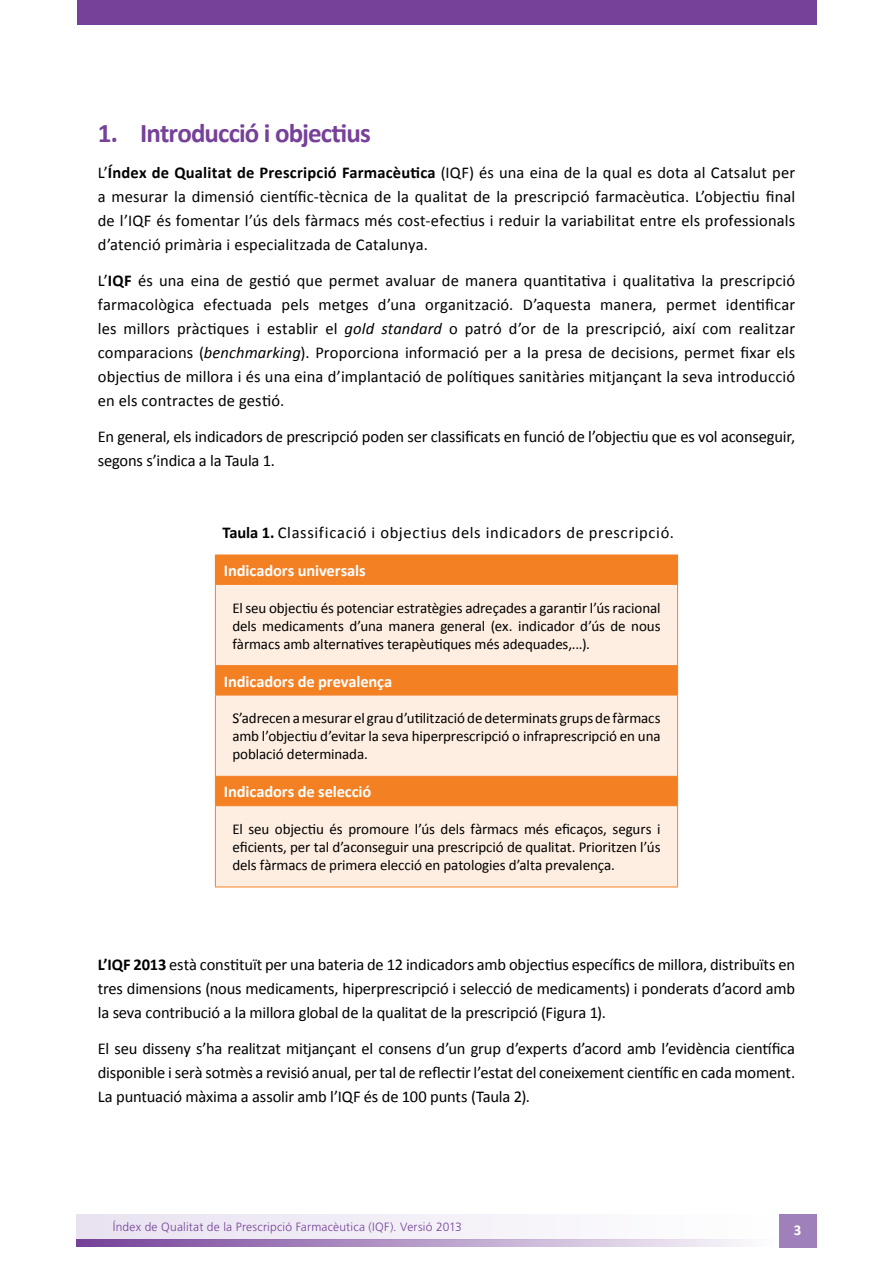
<style>
.page{position:relative;width:893px;height:1263px;background:#fff}
.page>*{position:absolute;margin:0;border:0;box-sizing:border-box;transform-origin:0 0}
.t1{font:700 27px "Calibri";letter-spacing:-.035em;color:#754199}
.t2{font:16.5px/24px "Calibri";letter-spacing:-.005em;color:#000;text-align:justify}
.ADD_Taules_-_títol{font:700 16.5px "Calibri";letter-spacing:-.01em;color:#fff}
.t3{font:16.5px "Calibri";letter-spacing:.04em;color:#000}
.ADD_Taules_-_contin{font:15px/18px "Calibri";letter-spacing:-.005em;color:#000;text-align:justify}
.t4{font:700 15px "Calibri";color:#fff}
.t5{font:300 12px "Frutiger";letter-spacing:.015em;color:#754199}
.s1{font-weight:700}
.s2{font-style:italic}
</style>
<div class="page">
<div style="left:77px;top:1214px;width:698px;height:25px;background:linear-gradient(to right,#e9e2f1,#fefefe)"></div>
<svg style="left:77px;top:1239px;width:674px;height:8px;background:#b69ac9"></svg>
<div style="left:779px;top:1214px;width:37px;height:33px;background:#9f80ba"></div>
<div style="left:77px;top:0;width:739px;height:25px;background:#754199"></div>
<div style="left:215px;top:555px;width:463px;height:29px;background:#f48024"></div>
<div style="left:216px;top:585px;width:461px;height:301px;background:#feeee1"></div>
<svg style="left:216px;top:666px;width:461px;height:139px;background:#f9c092"></svg>
<hr style="left:215px;top:584px;width:463px;height:1px;background:#f48024">
<hr style="left:215px;top:585px;width:1px;height:80px;background:#f48024">
<hr style="left:677px;top:585px;width:1px;height:80px;background:#f48024">
<hr style="left:215px;top:665px;width:463px;height:1px;background:#f48024">
<svg style="left:215px;top:666px;width:1px;height:29px"></svg>
<svg style="left:677px;top:666px;width:1px;height:29px"></svg>
<hr style="left:215px;top:695px;width:463px;height:1px;background:#f48024">
<hr style="left:215px;top:695px;width:1px;height:81px;background:#f48024">
<hr style="left:677px;top:695px;width:1px;height:81px;background:#f48024">
<hr style="left:215px;top:776px;width:463px;height:1px;background:#f48024">
<svg style="left:215px;top:777px;width:1px;height:28px"></svg>
<svg style="left:677px;top:777px;width:1px;height:28px"></svg>
<hr style="left:215px;top:805px;width:463px;height:1px;background:#f48024">
<hr style="left:215px;top:806px;width:1px;height:80px;background:#f48024">
<hr style="left:677px;top:806px;width:1px;height:80px;background:#f48024">
<hr style="left:215px;top:886px;width:463px;height:1px;background:#f48024">
<p class="t1" style="left:98px;top:116px;width:275px">1. Introducció i objectius</p>
<p class="t2" style="left:98px;top:160px;width:699px">L’<span class="s1">Índex de Qualitat de Prescripció Farmacèutica</span> (IQF) és una eina de la qual es dota al Catsalut per a mesurar la dimensió científic-tècnica de la qualitat de la prescripció farmacèutica. L’objectiu final de l’IQF és fomentar l’ús dels fàrmacs més cost-efectius i reduir la variabilitat entre els professionals d’atenció primària i especialitzada de Catalunya.</p>
<p class="t2" style="left:98px;top:268px;width:699px">L’<span class="s1">IQF</span> és una eina de gestió que permet avaluar de manera quantitativa i qualitativa la prescripció farmacològica efectuada pels metges d’una organització. D’aquesta manera, permet identificar les millors pràctiques i establir el <span class="s2">gold standard</span> o patró d’or de la prescripció, així com realitzar comparacions (<span class="s2">benchmarking</span>). Proporciona informació per a la presa de decisions, permet fixar els objectius de millora i és una eina d’implantació de polítiques sanitàries mitjançant la seva introducció en els contractes de gestió.</p>
<p class="t2" style="left:98px;top:424px;width:699px">En general, els indicadors de prescripció poden ser classificats en funció de l’objectiu que es vol aconseguir, segons s’indica a la Taula 1.</p>
<p class="t3" style="left:222px;top:522px;width:453px"><span class="s1">Taula 1.</span> Classificació i objectius dels indicadors de prescripció.</p>
<p class="ADD_Taules_-_títol" style="left:224px;top:560px;width:143px">Indicadors universals</p>
<p class="ADD_Taules_-_contin" style="left:232px;top:599px;width:430px">El seu objectiu és potenciar estratègies adreçades a garantir l’ús racional dels medicaments d’una manera general (ex. indicador d’ús de nous fàrmacs amb alternatives terapèutiques més adequades,...).</p>
<p class="ADD_Taules_-_títol" style="left:224px;top:671px;width:170px">Indicadors de prevalença</p>
<p class="ADD_Taules_-_contin" style="left:232px;top:709px;width:430px">S’adrecen a mesurar el grau d’utilització de determinats grups de fàrmacs amb l’objectiu d’evitar la seva hiperprescripció o infraprescripció en una població determinada.</p>
<p class="ADD_Taules_-_títol" style="left:224px;top:781px;width:149px">Indicadors de selecció</p>
<p class="ADD_Taules_-_contin" style="left:232px;top:820px;width:430px">El seu objectiu és promoure l’ús dels fàrmacs més eficaços, segurs i eficients, per tal d’aconseguir una prescripció de qualitat. Prioritzen l’ús dels fàrmacs de primera elecció en patologies d’alta prevalença.</p>
<p class="t2" style="left:98px;top:952px;width:699px"><span class="s1">L’IQF 2013</span> està constituït per una bateria de 12 indicadors amb objectius específics de millora, distribuïts en tres dimensions (nous medicaments, hiperprescripció i selecció de medicaments) i ponderats d’acord amb la seva contribució a la millora global de la qualitat de la prescripció (Figura 1).</p>
<p class="t2" style="left:98px;top:1036px;width:699px">El seu disseny s’ha realitzat mitjançant el consens d’un grup d’experts d’acord amb l’evidència científica disponible i serà sotmès a revisió anual, per tal de reflectir l’estat del coneixement científic en cada moment.<br>La puntuació màxima a assolir amb l’IQF és de 100 punts (Taula 2).</p>
<p class="t5" style="left:113px;top:1220px;width:351px">Índex de Qualitat de la Prescripció Farmacèutica (IQF). Versió 2013</p>
<p class="t4" style="left:794px;top:1220px;width:9px">3</p>
</div>
